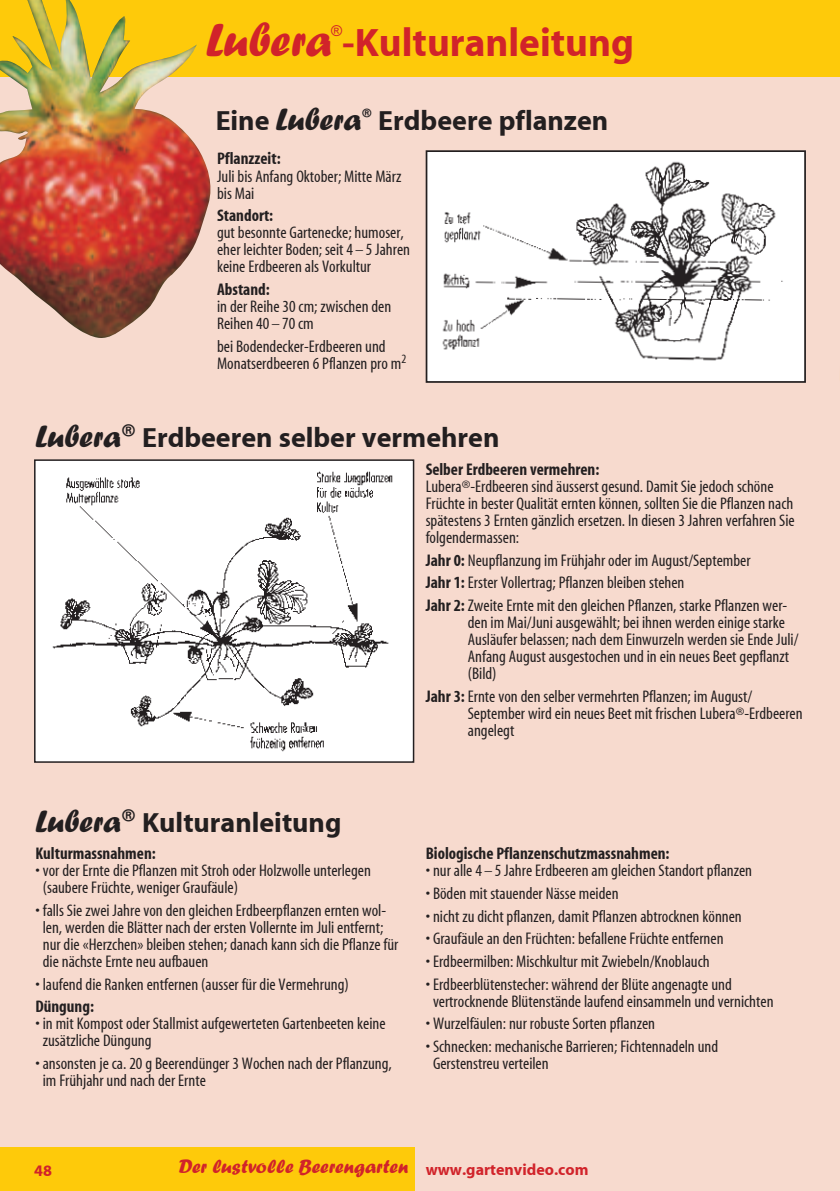
<style>
.page{position:relative;width:840px;height:1191px;background:#fff}
.page>*{position:absolute;margin:0;border:0;box-sizing:border-box;transform-origin:0 0}
.t1{font:48px "Forte";color:#d1232a}
.t2{font:40px "Myriad 700 Bold 600 Norm";color:#d1232a}
.t3{font:28px "Myriad 700 Bold 600 Norm";color:#231f20}
.t4{font:20px "Forte";color:#d1232a}
.t5{font:17px/17px "Myriad 400 Regular 300 Cond";color:#231f20}
.t6{font:17px "Myriad 700 Bold 300 Cond";color:#231f20}
.t7{font:16px "Myriad 700 Bold 600 Norm";color:#d1232a}
.t8{font:15px "Forte";color:#d1232a}
.s1{font-family:"Forte";font-size:32px}
.s2{font-family:"Myriad 700 Bold 300 Cond"}
.s3{font-family:"Myriad 700 Bold 600 Norm";font-size:16px}
</style>
<div class="page">
<div style="left:0;top:0;width:839px;height:1191px;background:#f7dace"></div>
<div style="left:0;top:1147px;width:414px;height:44px;background:#feca0a"></div>
<div style="left:0;top:0;width:839px;height:77px;background:#feca0a"></div>
<div style="left:426px;top:151px;width:378px;height:231px;background:#fff"></div>
<img style="left:442px;top:161px;width:341px;height:200px">
<div style="left:425px;top:150px;width:380px;height:233px;border:2px solid #231f20"></div>
<div style="left:35px;top:460px;width:378px;height:302px;background:#fff"></div>
<img style="left:52px;top:471px;width:341px;height:281px">
<div style="left:34px;top:459px;width:380px;height:304px;border:2px solid #231f20"></div>
<img style="left:0;top:0;width:211px;height:338px">
<svg style="left:839px;top:77px;width:1px;height:334px"></svg>
<h1 class="t1" style="left:206px;top:11px;width:128px">Lubera</h1>
<p class="t8" style="left:331px;top:22px;width:13px">®</p>
<h2 class="t2" style="left:342px;top:22px;width:293px">-Kulturanleitung</h2>
<h3 class="t3" style="left:215px;top:106px;width:394px">Eine <span class="s1">Lubera</span><sup>®</sup> Erdbeere pflanzen</h3>
<p class="t6" style="left:217px;top:150px;width:65px">Pflanzzeit:</p>
<p class="t5" style="left:217px;top:168px;width:186px">Juli bis Anfang Oktober; Mitte März bis Mai</p>
<p class="t6" style="left:217px;top:207px;width:58px">Standort:</p>
<p class="t5" style="left:217px;top:225px;width:194px">gut besonnte Gartenecke; humoser, eher leichter Boden; seit 4– 5 Jahren keine Erdbeeren als Vorkultur</p>
<p class="t6" style="left:217px;top:281px;width:54px">Abstand:</p>
<p class="t5" style="left:217px;top:298px;width:176px">in der Reihe 30 cm; zwischen den<br>Reihen 40–70 cm</p>
<p class="t5" style="left:217px;top:338px;width:191px">bei Bodendecker-Erdbeeren und<br>Monatserdbeeren 6 Pflanzen pro m<sup>2</sup></p>
<h3 class="t3" style="left:35px;top:423px;width:465px"><span class="s1">Lubera</span>® Erdbeeren selber vermehren</h3>
<p class="t6" style="left:425px;top:461px;width:175px">Selber Erdbeeren vermehren:</p>
<p class="t5" style="left:425px;top:478px;width:370px">Lubera®-Erdbeeren sind äusserst gesund. Damit Sie jedoch schöne Früchte in bester Qualität ernten können, sollten Sie die Pflanzen nach spätestens 3 Ernten gänzlich ersetzen. In diesen 3 Jahren verfahren Sie folgendermassen:</p>
<p class="t5" style="left:425px;top:549px;width:363px;line-height:22.6px"><span class="s2">Jahr 0:</span> Neupflanzung im Frühjahr oder im August/September<br><span class="s2">Jahr 1:</span> Erster Vollertrag; Pflanzen bleiben stehen<br><span class="s2">Jahr 2:</span> Zweite Ernte mit den gleichen Pflanzen, starke Pflanzen wer-</p>
<p class="t5" style="left:467px;top:614px;width:332px">den im Mai/Juni ausgewählt; bei ihnen werden einige starke Ausläufer belassen; nach dem Einwurzeln werden sie Ende Juli/ Anfang August ausgestochen und in ein neues Beet gepflanzt (Bild)</p>
<p class="t5" style="left:467px;top:688px;width:336px;text-indent:-42px"><span class="s2">Jahr 3:</span> Ernte von den selber vermehrten Pflanzen; im August/<br>September wird ein neues Beet mit frischen Lubera®-Erdbeeren angelegt</p>
<h3 class="t3" style="left:35px;top:808px;width:307px"><span class="s1">Lubera</span>® Kulturanleitung</h3>
<p class="t6" style="left:35px;top:845px;width:122px">Kulturmassnahmen:</p>
<p class="t5" style="left:43px;top:863px;width:329px;text-indent:-7px">• vor der Ernte die Pflanzen mit Stroh oder Holzwolle unterlegen (saubere Früchte, weniger Graufäule)</p>
<p class="t5" style="left:43px;top:902px;width:357px;text-indent:-7px">• falls Sie zwei Jahre von den gleichen Erdbeerpflanzen ernten wol&shy;len, werden die Blätter nach der ersten Vollernte im Juli entfernt; nur die «Herzchen» bleiben stehen; danach kann sich die Pflanze für die nächste Ernte neu aufbauen</p>
<p class="t5" style="left:35px;top:976px;width:314px">• laufend die Ranken entfernen (ausser für die Vermehrung)</p>
<p class="t6" style="left:35px;top:998px;width:60px">Düngung:</p>
<p class="t5" style="left:43px;top:1016px;width:344px;text-indent:-7px">• in mit Kompost oder Stallmist aufgewerteten Gartenbeeten keine zusätzliche Düngung</p>
<p class="t5" style="left:43px;top:1055px;width:350px;text-indent:-7px">• ansonsten je ca. 20 g Beerendünger 3 Wochen nach der Pflanzung, im Frühjahr und nach der Ernte</p>
<p class="t6" style="left:425px;top:845px;width:245px">Biologische Pflanzenschutzmassnahmen:</p>
<p class="t5" style="left:425px;top:862px;width:328px">• nur alle 4–5 Jahre Erdbeeren am gleichen Standort pflanzen</p>
<p class="t5" style="left:425px;top:885px;width:194px">• Böden mit stauender Nässe meiden</p>
<p class="t5" style="left:425px;top:908px;width:317px">• nicht zu dicht pflanzen, damit Pflanzen abtrocknen können</p>
<p class="t5" style="left:425px;top:930px;width:299px">• Graufäule an den Früchten: befallene Früchte entfernen</p>
<p class="t5" style="left:425px;top:953px;width:285px">• Erdbeermilben: Mischkultur mit Zwiebeln/Knoblauch</p>
<p class="t5" style="left:433px;top:976px;width:342px;text-indent:-7px">• Erdbeerblütenstecher: während der Blüte angenagte und vertrocknende Blütenstände laufend einsammeln und vernichten</p>
<p class="t5" style="left:425px;top:1015px;width:231px">• Wurzelfäulen: nur robuste Sorten pflanzen</p>
<p class="t5" style="left:433px;top:1038px;width:286px;text-indent:-7px">• Schnecken: mechanische Barrieren; Fichtennadeln und<br>Gerstenstreu verteilen</p>
<p class="t7" style="left:34px;top:1162px;width:19px">48</p>
<p class="t4" style="left:179px;top:1154px;width:411px">Der lustvolle Beerengarten <span class="s3">www.gartenvideo.com</span></p>
</div>
